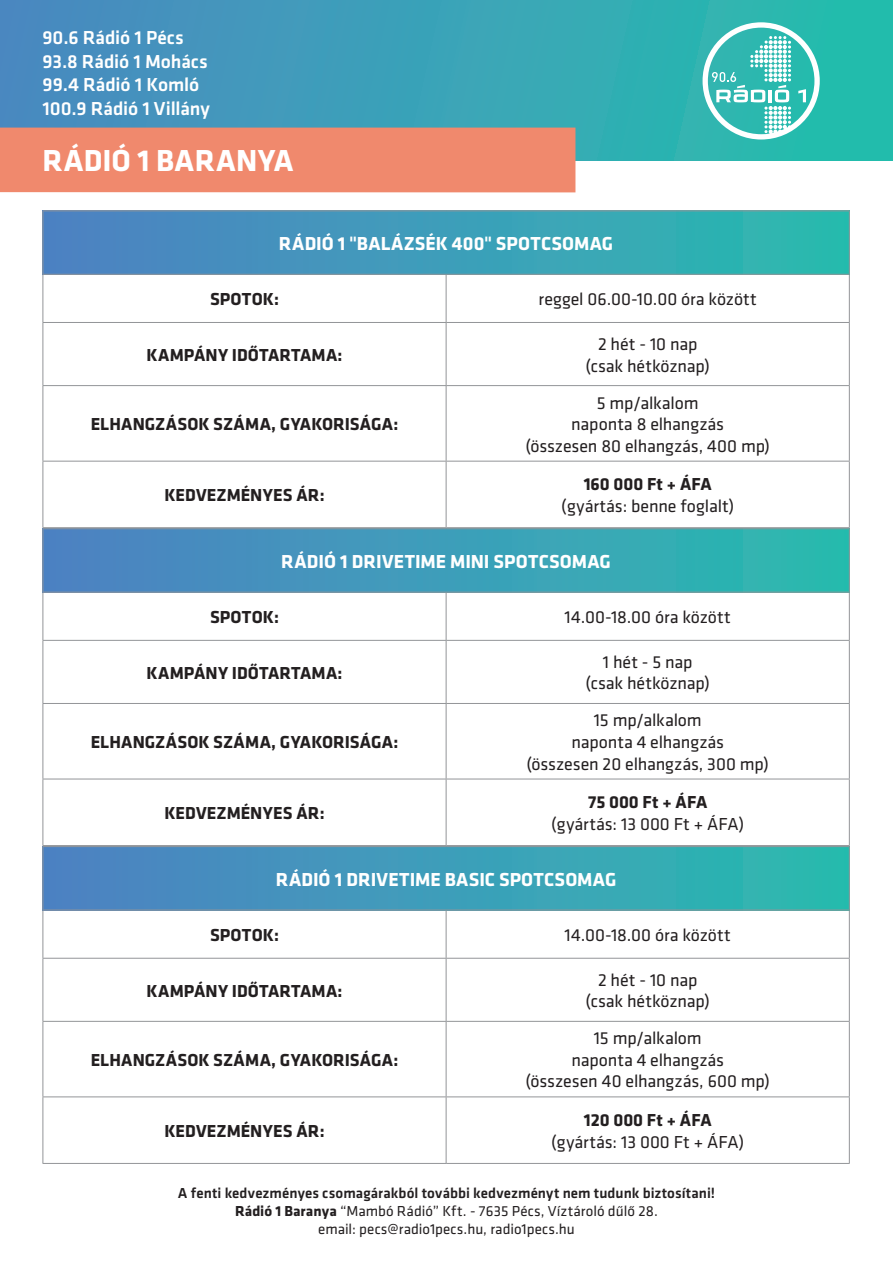
<style>
.page{position:relative;width:893px;height:1263px;background:#fff}
.page>*{position:absolute;margin:0;border:0;box-sizing:border-box;transform-origin:0 0}
.t1{font:700 31.5px "Klavika";letter-spacing:.01em;color:#fff}
.t2{font:700 19.5px "Klavika";letter-spacing:.005em;color:#fff}
.t3{font:500 19.5px "Klavika";letter-spacing:-.005em;color:#fff}
.t4{font:18px "Klavika";letter-spacing:-.005em;color:#231f20}
.t5{font:700 18px "Klavika";letter-spacing:.005em;color:#231f20}
.t6{font:15px "Klavika";letter-spacing:.005em;color:#231f20}
.t7{font:500 15px "Klavika";letter-spacing:.005em;color:#231f20}
.s1{font-weight:700}
</style>
<div class="page">
<div style="left:0;top:0;width:893px;height:160px;background:linear-gradient(to right,#4d88c1,#25bfac)"></div>
<svg style="left:703px;top:22px;width:117px;height:118px"></svg>
<div style="left:0;top:128px;width:575px;height:64px;background:#f0896d"></div>
<div style="left:43px;top:211px;width:806px;height:63px;background:linear-gradient(to right,#4f81c3,#2bbbaf)"></div>
<hr style="left:43px;top:210px;width:403px;height:1px;background:#939598">
<hr style="left:43px;top:211px;width:1px;height:63px;background:#939598">
<hr style="left:446px;top:210px;width:404px;height:1px;background:#939598">
<hr style="left:849px;top:211px;width:1px;height:63px;background:#939598">
<hr style="left:43px;top:274px;width:403px;height:1px;background:#939598">
<hr style="left:43px;top:275px;width:1px;height:47px;background:#939598">
<hr style="left:446px;top:274px;width:404px;height:1px;background:#939598">
<hr style="left:446px;top:275px;width:1px;height:47px;background:#939598">
<hr style="left:849px;top:275px;width:1px;height:47px;background:#939598">
<hr style="left:43px;top:322px;width:403px;height:1px;background:#939598">
<hr style="left:43px;top:323px;width:1px;height:62px;background:#939598">
<hr style="left:446px;top:322px;width:404px;height:1px;background:#939598">
<hr style="left:446px;top:323px;width:1px;height:62px;background:#939598">
<hr style="left:849px;top:323px;width:1px;height:62px;background:#939598">
<hr style="left:43px;top:385px;width:403px;height:1px;background:#939598">
<hr style="left:43px;top:386px;width:1px;height:75px;background:#939598">
<hr style="left:446px;top:385px;width:404px;height:1px;background:#939598">
<hr style="left:446px;top:386px;width:1px;height:75px;background:#939598">
<hr style="left:849px;top:386px;width:1px;height:75px;background:#939598">
<hr style="left:43px;top:461px;width:403px;height:1px;background:#939598">
<hr style="left:43px;top:461px;width:1px;height:66px;background:#939598">
<hr style="left:446px;top:461px;width:404px;height:1px;background:#939598">
<hr style="left:446px;top:461px;width:1px;height:66px;background:#939598">
<hr style="left:849px;top:461px;width:1px;height:66px;background:#939598">
<hr style="left:43px;top:527px;width:403px;height:1px;background:#939598">
<hr style="left:446px;top:527px;width:404px;height:1px;background:#939598">
<div style="left:43px;top:529px;width:806px;height:63px;background:linear-gradient(to right,#4f81c3,#2bbbaf)"></div>
<hr style="left:43px;top:528px;width:403px;height:1px;background:#939598">
<hr style="left:43px;top:529px;width:1px;height:63px;background:#939598">
<hr style="left:446px;top:528px;width:404px;height:1px;background:#939598">
<hr style="left:849px;top:529px;width:1px;height:63px;background:#939598">
<hr style="left:43px;top:592px;width:403px;height:1px;background:#939598">
<hr style="left:43px;top:592px;width:1px;height:48px;background:#939598">
<hr style="left:446px;top:592px;width:404px;height:1px;background:#939598">
<hr style="left:446px;top:592px;width:1px;height:48px;background:#939598">
<hr style="left:849px;top:592px;width:1px;height:48px;background:#939598">
<hr style="left:43px;top:640px;width:403px;height:1px;background:#939598">
<hr style="left:43px;top:641px;width:1px;height:62px;background:#939598">
<hr style="left:446px;top:640px;width:404px;height:1px;background:#939598">
<hr style="left:446px;top:641px;width:1px;height:62px;background:#939598">
<hr style="left:849px;top:641px;width:1px;height:62px;background:#939598">
<hr style="left:43px;top:703px;width:403px;height:1px;background:#939598">
<hr style="left:43px;top:704px;width:1px;height:75px;background:#939598">
<hr style="left:446px;top:703px;width:404px;height:1px;background:#939598">
<hr style="left:446px;top:704px;width:1px;height:75px;background:#939598">
<hr style="left:849px;top:704px;width:1px;height:75px;background:#939598">
<hr style="left:43px;top:779px;width:403px;height:1px;background:#939598">
<hr style="left:43px;top:779px;width:1px;height:66px;background:#939598">
<hr style="left:446px;top:779px;width:404px;height:1px;background:#939598">
<hr style="left:446px;top:779px;width:1px;height:66px;background:#939598">
<hr style="left:849px;top:779px;width:1px;height:66px;background:#939598">
<hr style="left:43px;top:845px;width:403px;height:1px;background:#939598">
<hr style="left:446px;top:845px;width:404px;height:1px;background:#939598">
<div style="left:43px;top:847px;width:806px;height:63px;background:linear-gradient(to right,#4f81c3,#2bbbaf)"></div>
<hr style="left:43px;top:846px;width:403px;height:1px;background:#939598">
<hr style="left:43px;top:847px;width:1px;height:63px;background:#939598">
<hr style="left:446px;top:846px;width:404px;height:1px;background:#939598">
<hr style="left:849px;top:847px;width:1px;height:63px;background:#939598">
<hr style="left:43px;top:910px;width:403px;height:1px;background:#939598">
<hr style="left:43px;top:910px;width:1px;height:48px;background:#939598">
<hr style="left:446px;top:910px;width:404px;height:1px;background:#939598">
<hr style="left:446px;top:910px;width:1px;height:48px;background:#939598">
<hr style="left:849px;top:910px;width:1px;height:48px;background:#939598">
<hr style="left:43px;top:958px;width:403px;height:1px;background:#939598">
<hr style="left:43px;top:958px;width:1px;height:63px;background:#939598">
<hr style="left:446px;top:958px;width:404px;height:1px;background:#939598">
<hr style="left:446px;top:958px;width:1px;height:63px;background:#939598">
<hr style="left:849px;top:958px;width:1px;height:63px;background:#939598">
<hr style="left:43px;top:1021px;width:403px;height:1px;background:#939598">
<hr style="left:43px;top:1022px;width:1px;height:74px;background:#939598">
<hr style="left:446px;top:1021px;width:404px;height:1px;background:#939598">
<hr style="left:446px;top:1022px;width:1px;height:74px;background:#939598">
<hr style="left:849px;top:1022px;width:1px;height:74px;background:#939598">
<hr style="left:43px;top:1096px;width:403px;height:1px;background:#939598">
<hr style="left:43px;top:1097px;width:1px;height:66px;background:#939598">
<hr style="left:446px;top:1096px;width:404px;height:1px;background:#939598">
<hr style="left:446px;top:1097px;width:1px;height:66px;background:#939598">
<hr style="left:849px;top:1097px;width:1px;height:66px;background:#939598">
<hr style="left:43px;top:1163px;width:403px;height:1px;background:#939598">
<hr style="left:446px;top:1163px;width:404px;height:1px;background:#939598">
<p class="t3" style="left:43px;top:27px;width:143px">90.6 Rádió 1 Pécs</p>
<p class="t3" style="left:43px;top:51px;width:167px">93.8 Rádió 1 Mohács</p>
<p class="t3" style="left:43px;top:74px;width:158px">99.4 Rádió 1 Komló</p>
<p class="t3" style="left:43px;top:98px;width:169px">100.9 Rádió 1 Villány</p>
<p class="t1" style="left:43px;top:144px;width:253px">RÁDIÓ 1 BARANYA</p>
<p class="t2" style="left:279px;top:233px;width:336px">RÁDIÓ 1 "BALÁZSÉK 400" SPOTCSOMAG</p>
<p class="t5" style="left:210px;top:289px;width:70px">SPOTOK:</p>
<p class="t4" style="left:538px;top:289px;width:220px">reggel 06.00-10.00 óra között</p>
<p class="t5" style="left:146px;top:345px;width:198px">KAMPÁNY IDŐTARTAMA:</p>
<p class="t4" style="left:598px;top:334px;width:101px">2 hét - 10 nap</p>
<p class="t4" style="left:586px;top:356px;width:126px">(csak hétköznap)</p>
<p class="t5" style="left:91px;top:414px;width:309px">ELHANGZÁSOK SZÁMA, GYAKORISÁGA:</p>
<p class="t4" style="left:597px;top:393px;width:103px">5 mp/alkalom</p>
<p class="t4" style="left:571px;top:414px;width:154px">naponta 8 elhangzás</p>
<p class="t4" style="left:525px;top:436px;width:246px">(összesen 80 elhangzás, 400 mp)</p>
<p class="t5" style="left:584px;top:475px;width:130px">160 000 Ft + ÁFA</p>
<p class="t4" style="left:561px;top:496px;width:175px">(gyártás: benne foglalt)</p>
<p class="t2" style="left:281px;top:551px;width:331px">RÁDIÓ 1 DRIVETIME MINI SPOTCSOMAG</p>
<p class="t5" style="left:164px;top:485px;width:162px">KEDVEZMÉNYES ÁR:</p>
<p class="t5" style="left:210px;top:607px;width:70px">SPOTOK:</p>
<p class="t4" style="left:564px;top:607px;width:168px">14.00-18.00 óra között</p>
<p class="t5" style="left:146px;top:663px;width:198px">KAMPÁNY IDŐTARTAMA:</p>
<p class="t4" style="left:603px;top:652px;width:91px">1 hét - 5 nap</p>
<p class="t4" style="left:586px;top:674px;width:126px">(csak hétköznap)</p>
<p class="t5" style="left:91px;top:732px;width:309px">ELHANGZÁSOK SZÁMA, GYAKORISÁGA:</p>
<p class="t4" style="left:594px;top:711px;width:110px">15 mp/alkalom</p>
<p class="t4" style="left:571px;top:732px;width:154px">naponta 4 elhangzás</p>
<p class="t4" style="left:527px;top:754px;width:244px">(összesen 20 elhangzás, 300 mp)</p>
<p class="t5" style="left:588px;top:792px;width:121px">75 000 Ft + ÁFA</p>
<p class="t4" style="left:551px;top:814px;width:195px">(gyártás: 13 000 Ft + ÁFA)</p>
<p class="t2" style="left:276px;top:868px;width:342px">RÁDIÓ 1 DRIVETIME BASIC SPOTCSOMAG</p>
<p class="t5" style="left:164px;top:803px;width:162px">KEDVEZMÉNYES ÁR:</p>
<p class="t5" style="left:210px;top:925px;width:70px">SPOTOK:</p>
<p class="t4" style="left:564px;top:925px;width:168px">14.00-18.00 óra között</p>
<p class="t5" style="left:146px;top:981px;width:198px">KAMPÁNY IDŐTARTAMA:</p>
<p class="t4" style="left:598px;top:970px;width:101px">2 hét - 10 nap</p>
<p class="t4" style="left:586px;top:991px;width:126px">(csak hétköznap)</p>
<p class="t5" style="left:91px;top:1050px;width:309px">ELHANGZÁSOK SZÁMA, GYAKORISÁGA:</p>
<p class="t4" style="left:594px;top:1028px;width:110px">15 mp/alkalom</p>
<p class="t4" style="left:571px;top:1050px;width:154px">naponta 4 elhangzás</p>
<p class="t4" style="left:526px;top:1072px;width:246px">(összesen 40 elhangzás, 600 mp)</p>
<p class="t5" style="left:164px;top:1121px;width:162px">KEDVEZMÉNYES ÁR:</p>
<p class="t5" style="left:584px;top:1110px;width:129px">120 000 Ft + ÁFA</p>
<p class="t4" style="left:551px;top:1132px;width:195px">(gyártás: 13 000 Ft + ÁFA)</p>
<p class="t7" style="left:178px;top:1185px;width:539px">A fenti kedvezményes csomagárakból további kedvezményt nem tudunk biztosítani!</p>
<p class="t6" style="left:235px;top:1203px;width:424px"><span class="s1">Rádió 1 Baranya</span> “Mambó Rádió” Kft. - 7635 Pécs, Víztároló dűlő 28.</p>
<p class="t6" style="left:318px;top:1221px;width:258px">email: pecs@radio1pecs.hu, radio1pecs.hu</p>
</div>
